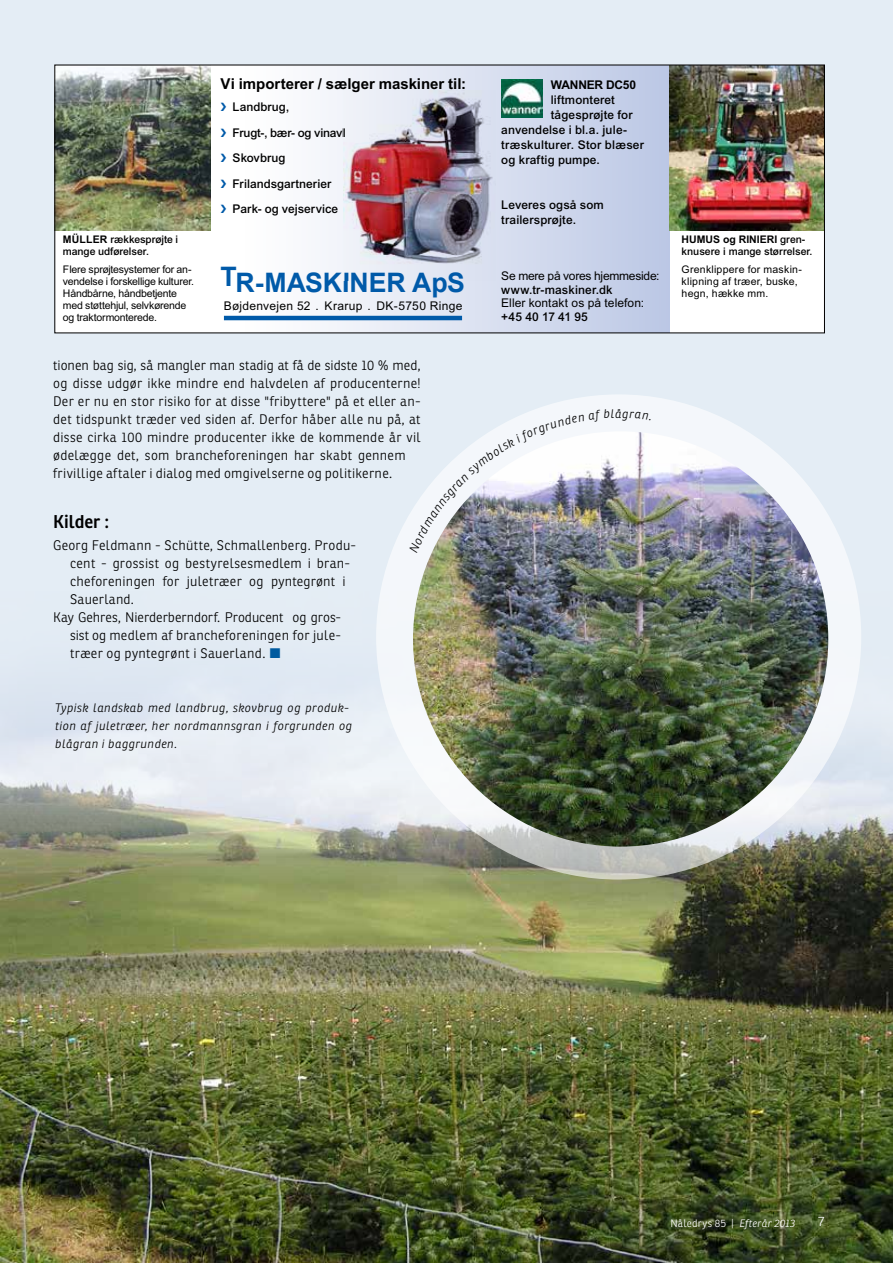
<style>
.page{position:relative;width:893px;height:1263px;background:#e4edf5}
.page>*{position:absolute;margin:0;border:0;box-sizing:border-box;transform-origin:0 0}
.t1{font:700 26.85px "Arial WGL";color:#005aa9}
.t2{font:600 18px "Ronnia Fyens";letter-spacing:-.005em;color:#000}
.t3{font:700 15px "Arial MT Std";color:#000}
.t4{font:300 13.5px/18px "Ronnia Fyens";letter-spacing:.02em;color:#000}
.t5{font:300 13.5px "Ronnia Fyens";letter-spacing:-.005em;color:#000}
.t6{font:300 13.5px "Ronnia Fyens";color:#fff}
.t7{font:500 12px/25.5px "Arial MT Std";letter-spacing:.015em;color:#000}
.t8{font:italic 300 12px/18px "Ronnia Fyens";letter-spacing:.035em;color:#000}
.t9{font:12px "Arial MT Std";letter-spacing:.03em;color:#000}
.t10{font:12px "Arial MT Std";letter-spacing:-.02em;color:#000}
.t11{font:12px "Arial MT Std";letter-spacing:.01em;color:#000}
.t12{font:700 12px "Arial MT Std";letter-spacing:-.02em;color:#000}
.t13{font:10.5px/12px "Arial MT Std";letter-spacing:-.015em;color:#000}
.t14{font:500 10.5px/12px "Arial MT Std";color:#000}
.t15{font:10.5px/12px "Arial MT Std";letter-spacing:.025em;color:#000}
.t16{font:300 10.5px "Ronnia Fyens";letter-spacing:.025em;color:#fff}
.s1{color:#005aa9}
.s2{font-weight:700}
.s3{font-style:italic}
</style>
<div class="page">
<img style="left:0;top:652px;width:893px;height:611px">
<img style="left:0;top:652px;width:1px;height:15px">
<svg style="left:376px;top:394px;width:485px;height:485px;fill:#f4f7fa"></svg>
<img style="left:413px;top:431px;width:415px;height:416px;border-radius:208px">
<div style="left:55px;top:65px;width:769px;height:267px;background:#fff"></div>
<div style="left:210px;top:65px;width:459px;height:268px;background:linear-gradient(to right,#fff,#bdc8e5)"></div>
<img style="left:669px;top:67px;width:154px;height:164px">
<img style="left:501px;top:80px;width:41px;height:38px">
<hr style="left:224px;top:316px;width:238px;height:4px;background:#005aa9">
<img style="left:56px;top:67px;width:154px;height:164px">
<img style="left:343px;top:90px;width:152px;height:190px">
<svg style="left:270px;top:652px;width:10px;height:6px"></svg>
<img style="left:409px;top:409px;width:205px;height:144px">
<svg style="left:622px;top:411px;width:29px;height:9px"></svg>
<p class="t3" style="left:221px;top:75px;width:247px">Vi importerer / sælger maskiner til:</p>
<p class="t7" style="left:221px;top:94px;width:126px"><span class="s1">❯</span> Landbrug,<br><span class="s1">❯</span> Frugt-, bær- og vinavl <span class="s1">❯</span> Skovbrug<br><span class="s1">❯</span> Frilandsgartnerier<br><span class="s1">❯</span> Park- og vejservice</p>
<p class="t12" style="left:551px;top:77px;width:87px">WANNER DC50</p>
<p class="t7" style="left:551px;top:87px;width:66px">liftmonteret</p>
<p class="t7" style="left:551px;top:102px;width:83px">tågesprøjte for</p>
<p class="t7" style="left:501px;top:117px;width:127px">anvendelse i bl.a. jule-</p>
<p class="t7" style="left:501px;top:132px;width:144px">træskulturer. Stor blæser</p>
<p class="t7" style="left:501px;top:147px;width:100px">og kraftig pumpe.</p>
<p class="t7" style="left:501px;top:197px;width:104px;line-height:15px">Leveres også som trailersprøjte.</p>
<p class="t14" style="left:63px;top:233px;width:117px"><span class="s2">MÜLLER</span> rækkesprøjte i mange udførelser.</p>
<p class="t14" style="left:682px;top:233px;width:132px"><span class="s2">HUMUS og RINIERI</span> gren&shy;knusere i mange størrelser.</p>
<p class="t13" style="left:63px;top:263px;width:133px">Flere sprøjtesystemer for an&shy;vendelse i forskellige kulturer.<br>Håndbårne, håndbetjente med støttehjul, selvkørende og traktormonterede.</p>
<h1 class="t1" style="left:221px;top:265px;width:246px">TR-MASKINER ApS</h1>
<p class="t15" style="left:682px;top:263px;width:122px">Grenklippere for maskin&shy;klipning af træer, buske, hegn, hække mm.</p>
<p class="t10" style="left:501px;top:269px;width:160px">Se mere på vores hjemmeside:</p>
<p class="t7" style="left:501px;top:276px;width:113px">www.tr-maskiner.dk</p>
<p class="t11" style="left:501px;top:296px;width:144px">Eller kontakt os på telefon:</p>
<p class="t7" style="left:501px;top:303px;width:88px">+45 40 17 41 95</p>
<p class="t9" style="left:224px;top:299px;width:240px">Bøjdenvejen 52 . Krarup . DK-5750 Ringe</p>
<p class="t4" style="left:53px;top:356px;width:369px">tionen bag sig, så mangler man stadig at få de sidste 10 % med, og disse udgør ikke mindre end halvdelen af producenterne!<br>Der er nu en stor risiko for at disse "fribyttere" på et eller an&shy;det tidspunkt træder ved siden af. Derfor håber alle nu på, at disse cirka 100 mindre producenter ikke de kommende år vil ødelægge det, som brancheforeningen har skabt gennem frivillige aftaler i dialog med omgivelserne og politikerne.</p>
<h2 class="t2" style="left:53px;top:510px;width:58px">Kilder :</h2>
<p class="t4" style="left:53px;top:536px;width:304px">Georg Feldmann - Schütte, Schmallenberg. Produ-</p>
<p class="t4" style="left:70px;top:554px;width:281px">cent - grossist og bestyrelsesmedlem i bran-</p>
<p class="t4" style="left:70px;top:572px;width:277px">cheforeningen for juletræer og pyntegrønt i</p>
<p class="t4" style="left:70px;top:590px;width:65px">Sauerland.</p>
<p class="t5" style="left:53px;top:609px;width:289px">Kay Gehres, Nierderberndorf. Producent og gros-</p>
<p class="t4" style="left:70px;top:626px;width:272px">sist og medlem af brancheforeningen for jule-</p>
<p class="t4" style="left:70px;top:644px;width:197px">træer og pyntegrønt i Sauerland.</p>
<p class="t8" style="left:55px;top:699px;width:299px">Typisk landskab med landbrug, skovbrug og produk&shy;tion af juletræer, her nordmannsgran i forgrunden og blågran i baggrunden.</p>
<p class="t8" style="left:615px;top:405px;width:8px">å</p>
<p class="t16" style="left:670px;top:1217px;width:126px">Nåledrys 85 | <span class="s3">Efterår 2013</span></p>
<p class="t6" style="left:818px;top:1213px;width:8px">7</p>
</div>
